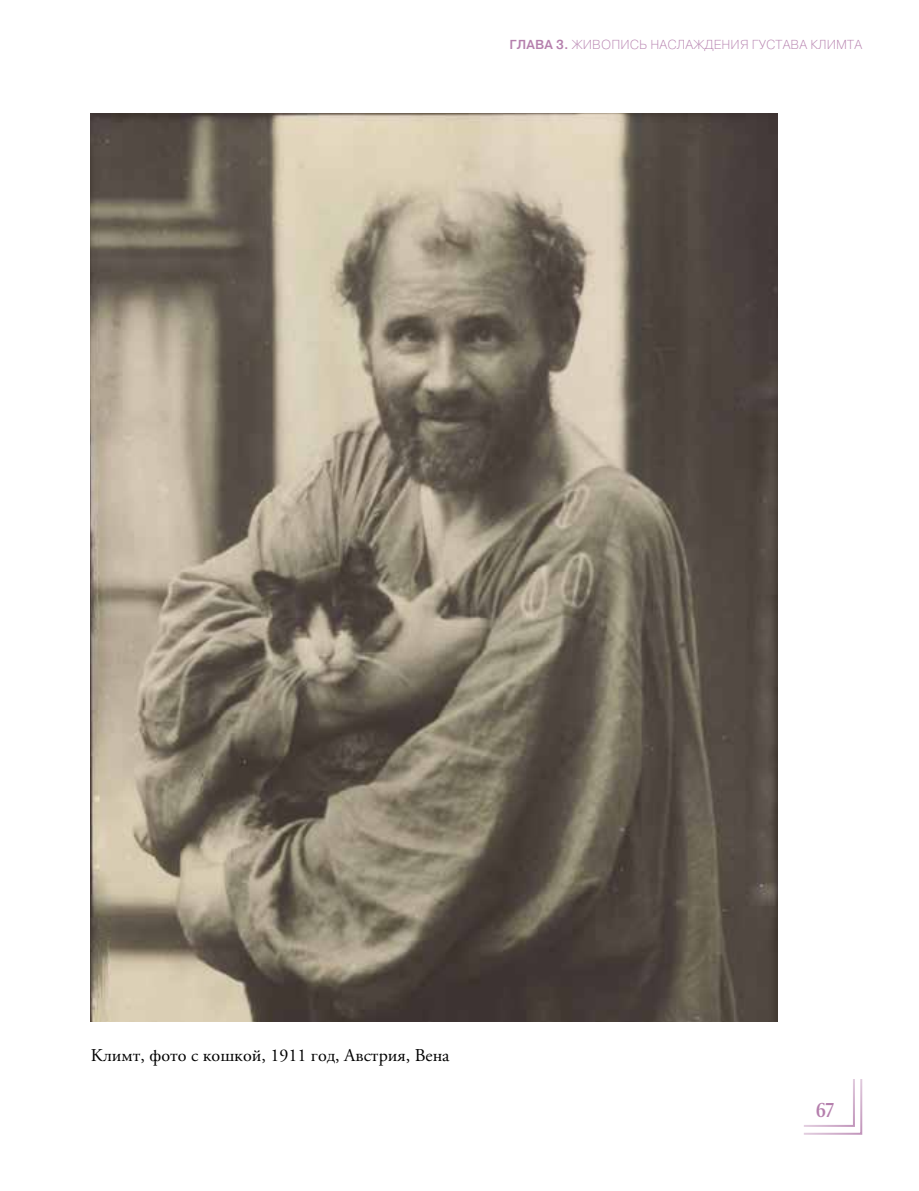
<style>
.page{position:relative;width:919px;height:1191px;background:#fff}
.page>*{position:absolute;margin:0;border:0;box-sizing:border-box;transform-origin:0 0}
.t1{font:24px "Greta Dis Nar Pro Reg";color:#b57fad}
.t2{font:18px "APC Garamond";color:#000}
.t3{font:200 13px "Pragmatica";letter-spacing:.01em;color:#b57fad}
.s1{font-weight:500}
</style>
<div class="page">
<svg style="left:804px;top:1079px;width:59px;height:56px"></svg>
<img style="left:91px;top:113px;width:686px;height:908px">
<p class="t3" style="left:509px;top:36px;width:354px"><span class="s1">Глава 3.</span> Живопись наслаждения Густава Климта</p>
<h2 class="t2" style="left:91px;top:1044px;width:360px">Климт, фото с кошкой, 1911 год, Австрия, Вена</h2>
<h1 class="t1" style="left:816px;top:1095px;width:19px">67</h1>
</div>
